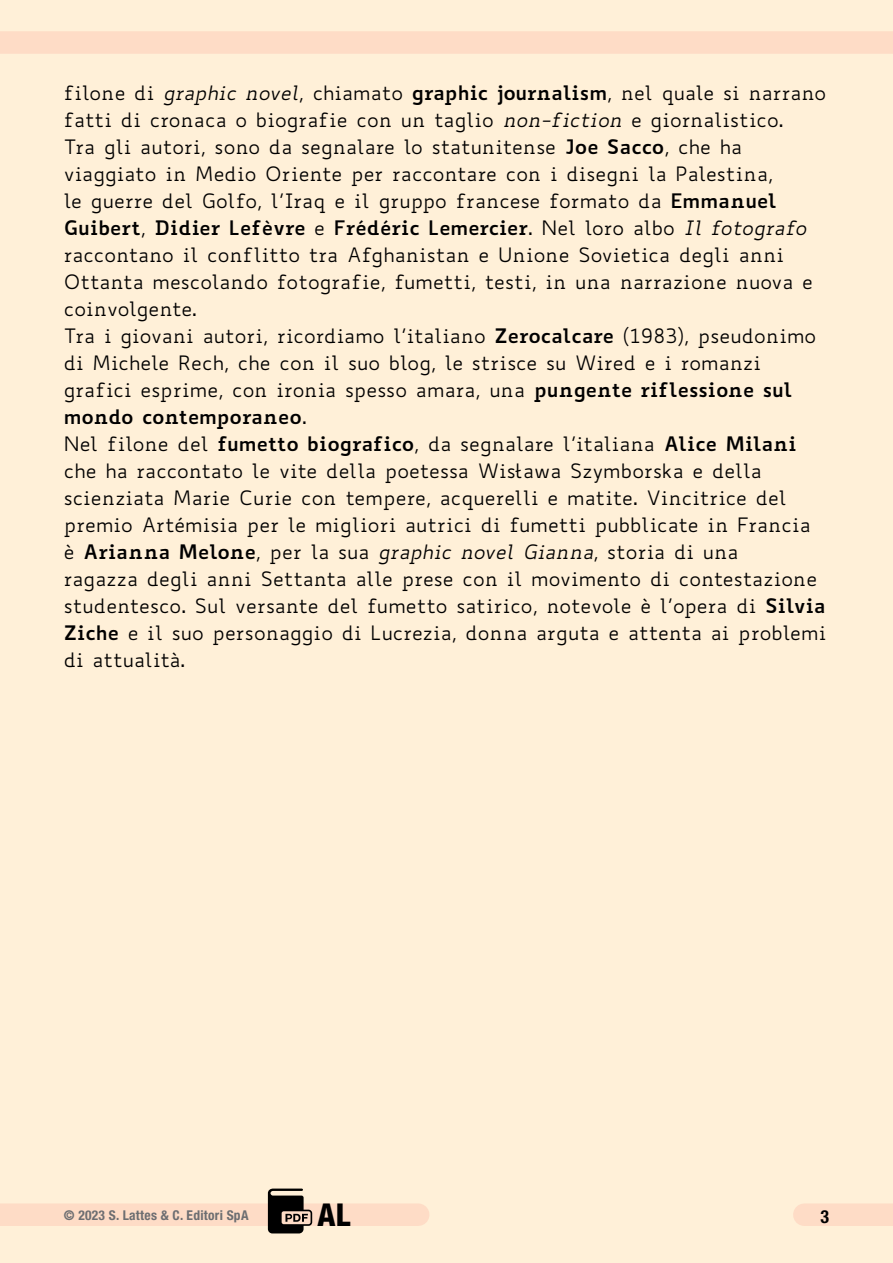
<style>
.page{position:relative;width:893px;height:1263px;background:#fff0d8}
.page>*{position:absolute;margin:0;border:0;box-sizing:border-box;transform-origin:0 0}
.t1{font:800 condensed 31.5px "Helvetica Neue LT Std";color:#000}
.t2{font:19.5px/27px "Biancoenero";color:#000}
.t3{font:700 condensed 18px "Helvetica Neue LT Std";color:#000}
.t4{font:700 condensed 13.5px "Helvetica Neue LT Std";letter-spacing:.02em;color:#6d6e71}
.s1{font-style:italic}
.s2{font-weight:700}
</style>
<div class="page">
<div style="left:0;top:1203px;width:418px;height:23px;background:#fedcc6"></div>
<div style="left:0;top:31px;width:893px;height:23px;background:#fedcc6"></div>
<div style="left:804px;top:1203px;width:89px;height:23px;background:#fedcc6"></div>
<svg style="left:268px;top:1188px;width:44px;height:45px"></svg>
<p class="t2" style="left:64px;top:79px;width:764px">filone di <span class="s1">graphic novel</span>, chiamato <span class="s2">graphic journalism</span>, nel quale si narrano fatti di cronaca o biografie con un taglio <span class="s1">non-fiction</span> e giornalistico.<br>Tra gli autori, sono da segnalare lo statunitense <span class="s2">Joe Sacco</span>, che ha viaggiato in Medio Oriente per raccontare con i disegni la Palestina,<br>le guerre del Golfo, l’Iraq e il gruppo francese formato da <span class="s2">Emmanuel Guibert</span>, <span class="s2">Didier Lefèvre</span> e <span class="s2">Frédéric Lemercier</span>. Nel loro albo <span class="s1">Il fotografo </span>raccontano il conflitto tra Afghanistan e Unione Sovietica degli anni Ottanta mescolando fotografie, fumetti, testi, in una narrazione nuova e coinvolgente.<br>Tra i giovani autori, ricordiamo l’italiano <span class="s2">Zerocalcare</span> (1983), pseudonimo di Michele Rech, che con il suo blog, le strisce su Wired e i romanzi grafici esprime, con ironia spesso amara, una <span class="s2">pungente riflessione sul mondo contemporaneo</span>.<br>Nel filone del <span class="s2">fumetto biografico</span>, da segnalare l’italiana <span class="s2">Alice Milani </span>che ha raccontato le vite della poetessa Wisława Szymborska e della scienziata Marie Curie con tempere, acquerelli e matite. Vincitrice del premio Artémisia per le migliori autrici di fumetti pubblicate in Francia<br>è <span class="s2">Arianna Melone</span>, per la sua <span class="s1">graphic novel Gianna</span>, storia di una<br>ragazza degli anni Settanta alle prese con il movimento di contestazione studentesco. Sul versante del fumetto satirico, notevole è l’opera di <span class="s2">Silvia Ziche</span> e il suo personaggio di Lucrezia, donna arguta e attenta ai problemi di attualità.</p>
<p class="t4" style="left:64px;top:1206px;width:186px">© 2023 S. Lattes &amp; C. Editori SpA</p>
<h1 class="t1" style="left:318px;top:1195px;width:34px">AL</h1>
<p class="t3" style="left:820px;top:1206px;width:10px">3</p>
</div>
